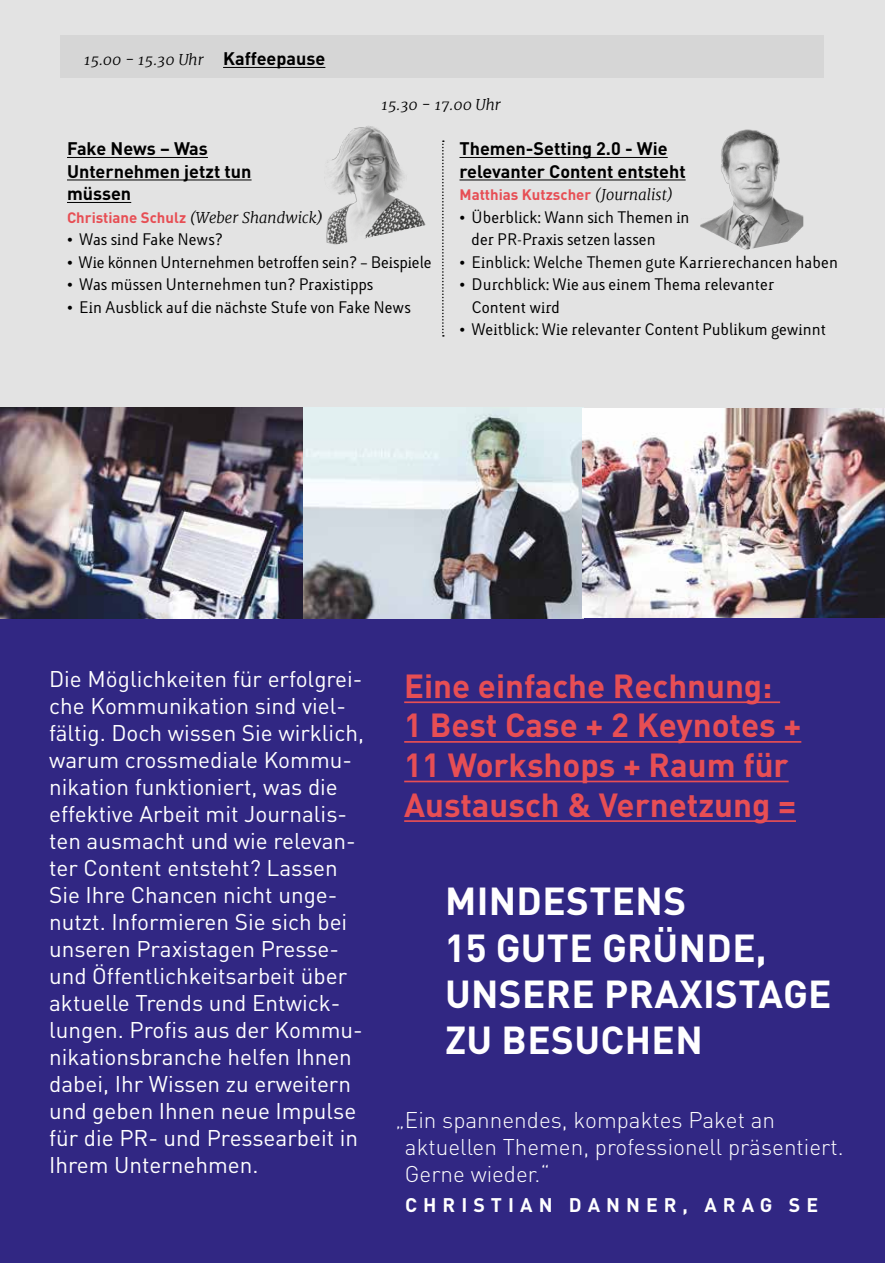
<style>
.page{position:relative;width:885px;height:1263px;background:#fff}
.page>*{position:absolute;margin:0;border:0;box-sizing:border-box;transform-origin:0 0}
.t1{font:700 38.55px/46.2px "DIN Pro";letter-spacing:.01em;color:#fff}
.t2{font:700 33px/39.6px "DIN Pro";color:#e74e54}
.t3{font:22.5px/27px "DIN Pro";color:#fff}
.t4{font:300 22.5px/27px "DIN Pro";color:#fff}
.t5{font:700 19.5px "DIN Pro";letter-spacing:.31em;color:#fff}
.t6{font:700 18px/22.5px "DIN Pro";color:#000}
.t7{font:15px/22.5px "Lacuna";color:#000}
.t8{font:700 15px "DIN Pro";color:#e74e54}
.t9{font:italic 300 15px "Merriweather";color:#000}
.s1{font-family:"DIN Pro";font-weight:700;font-style:normal;font-size:18px}
.s2{font-family:"Merriweather";font-weight:300;font-style:italic;color:#000}
</style>
<div class="page">
<div style="left:0;top:0;width:884px;height:1263px;background:#e3e3e3"></div>
<hr style="left:67px;top:157px;width:141px;height:1px;background:#000">
<hr style="left:67px;top:179px;width:184px;height:1px;background:#000">
<hr style="left:67px;top:202px;width:64px;height:1px;background:#000">
<hr style="left:459px;top:157px;width:208px;height:1px;background:#000">
<hr style="left:459px;top:179px;width:226px;height:1px;background:#000">
<img style="left:326px;top:126px;width:100px;height:119px">
<img style="left:700px;top:129px;width:103px;height:121px">
<svg style="left:442px;top:140px;width:2px;height:197px"></svg>
<div style="left:61px;top:35px;width:762px;height:43px;background:#d6d6d6"></div>
<hr style="left:223px;top:67px;width:102px;height:1px;background:#000">
<div style="left:0;top:618px;width:884px;height:645px;background:#312783"></div>
<hr style="left:404px;top:701px;width:376px;height:2px;background:#e74e54">
<hr style="left:404px;top:741px;width:397px;height:2px;background:#e74e54">
<hr style="left:404px;top:781px;width:384px;height:1px;background:#e74e54">
<hr style="left:404px;top:820px;width:391px;height:2px;background:#e74e54">
<img style="left:1px;top:407px;width:883px;height:211px">
<p class="t9" style="left:84px;top:50px;width:243px">15.00 - 15.30 Uhr <span class="s1">Kaffeepause</span></p>
<p class="t9" style="left:381px;top:95px;width:121px">15.30 - 17.00 Uhr</p>
<p class="t6" style="left:67px;top:137px;width:186px">Fake News – Was<br>Unternehmen jetzt tun müssen</p>
<p class="t8" style="left:67px;top:207px;width:257px">Christiane Schulz <span class="s2">(Weber Shandwick)</span></p>
<p class="t7" style="left:67px;top:229px;width:157px">• Was sind Fake News?</p>
<p class="t7" style="left:67px;top:251px;width:366px">• Wie können Unternehmen betroffen sein? – Beispiele</p>
<p class="t7" style="left:67px;top:274px;width:308px">• Was müssen Unternehmen tun? Praxistipps</p>
<p class="t7" style="left:67px;top:296px;width:345px">• Ein Ausblick auf die nächste Stufe von Fake News</p>
<p class="t6" style="left:459px;top:137px;width:228px">Themen-Setting 2.0 - Wie relevanter Content entsteht</p>
<p class="t8" style="left:459px;top:184px;width:215px">Matthias Kutzscher <span class="s2">(Journalist)</span></p>
<p class="t7" style="left:471px;top:206px;width:219px;text-indent:-12px">• Überblick: Wann sich Themen in der PR-Praxis setzen lassen</p>
<p class="t7" style="left:459px;top:251px;width:380px">• Einblick: Welche Themen gute Karrierechancen haben</p>
<p class="t7" style="left:471px;top:274px;width:304px;text-indent:-12px">• Durchblick: Wie aus einem Thema relevanter<br>Content wird</p>
<p class="t7" style="left:459px;top:319px;width:368px">• Weitblick: Wie relevanter Content Publikum gewinnt</p>
<p class="t3" style="left:49px;top:664px;width:316px">Die Möglichkeiten für erfolgrei&shy;che Kommunikation sind viel&shy;fältig. Doch wissen Sie wirklich, warum crossmediale Kommu&shy;nikation funktioniert, was die effektive Arbeit mit Journalis&shy;ten ausmacht und wie relevan&shy;ter Content entsteht? Lassen<br>Sie Ihre Chancen nicht unge&shy;nutzt. Informieren Sie sich bei unseren Praxistagen Presse&shy;und Öffentlichkeitsarbeit über aktuelle Trends und Entwick&shy;lungen. Profis aus der Kommu&shy;nikationsbranche helfen Ihnen dabei, Ihr Wissen zu erweitern und geben Ihnen neue Impulse für die PR- und Pressearbeit in<br>Ihrem Unternehmen.</p>
<h2 class="t2" style="left:404px;top:665px;width:398px">Eine einfache Rechnung:<br>1 Best Case + 2 Keynotes +<br>11 Workshops + Raum für<br>Austausch &amp; Vernetzung =</h2>
<h1 class="t1" style="left:445px;top:877px;width:388px">MINDESTENS<br>15 GUTE GRÜNDE,<br>UNSERE PRAXISTAGE<br>ZU BESUCHEN</h1>
<p class="t4" style="left:405px;top:1106px;width:440px;text-indent:-9px">„Ein spannendes, kompaktes Paket an aktuellen Themen, professionell präsentiert.<br>Gerne wieder.“</p>
<p class="t5" style="left:405px;top:1192px;width:414px">CHRISTIAN DANNER, ARAG SE</p>
</div>
